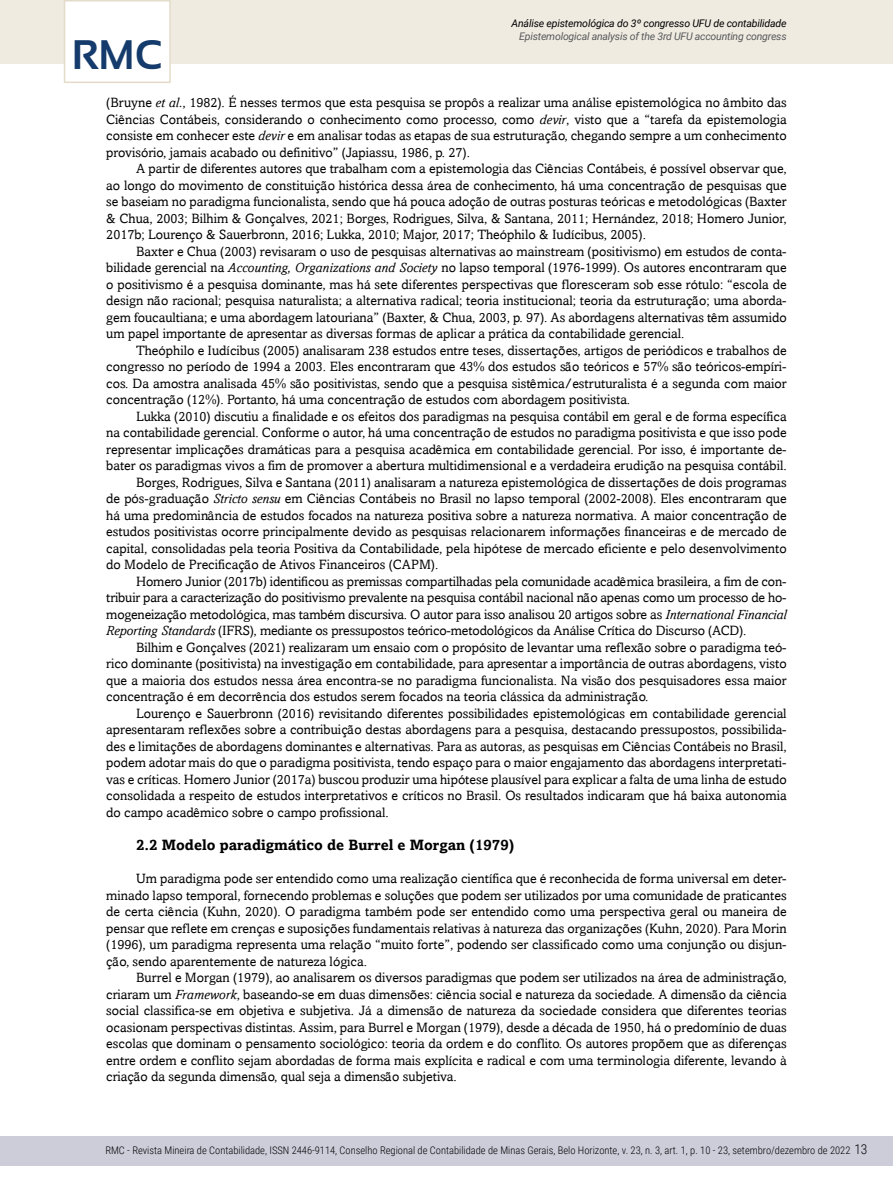
<style>
.page{position:relative;width:893px;height:1191px;background:#fff}
.page>*{position:absolute;margin:0;border:0;box-sizing:border-box;transform-origin:0 0}
.t1{font:700 41.25px "Sansation";color:#143b6b}
.t2{font:700 15px "Amasis";color:#000}
.t3{font:13.5px/16.5px "Amasis";color:#000;text-align:justify}
.t4{font:300 13.5px "Roboto Condensed";color:#000}
.t5{font:300 10.5px "Roboto Condensed";color:#000}
.t6{font:italic 10.5px "Roboto";letter-spacing:-.015em;color:#000}
.t7{font:italic 10.5px "Roboto";letter-spacing:-.02em;color:#58595b}
.s1{font-style:italic}
</style>
<div class="page">
<div style="left:0;top:1135px;width:893px;height:30px;background:#cdcdda"></div>
<div style="left:0;top:0;width:893px;height:64px;background:#efebe1"></div>
<div style="left:64px;top:0;width:107px;height:83px;background:#fff;border:2px solid #e4dcca"></div>
<h1 class="t1" style="left:72px;top:32px;width:92px">RMC</h1>
<p class="t6" style="left:511px;top:16px;width:277px">Análise epistemológica do 3º congresso UFU de contabilidade</p>
<p class="t7" style="left:519px;top:29px;width:269px">Epistemological analysis of the 3rd UFU accounting congress</p>
<p class="t3" style="left:106px;top:94px;width:682px">(Bruyne <span class="s1">et al.</span>, 1982). É nesses termos que esta pesquisa se propôs a realizar uma análise epistemológica no âmbito das Ciências Contábeis, considerando o conhecimento como processo, como <span class="s1">devir</span>, visto que a “tarefa da epistemologia consiste em conhecer este <span class="s1">devir</span> e em analisar todas as etapas de sua estruturação, chegando sempre a um conhecimento provisório, jamais acabado ou definitivo” (Japiassu, 1986, p. 27).</p>
<p class="t3" style="left:106px;top:160px;width:682px;text-indent:30px">A partir de diferentes autores que trabalham com a epistemologia das Ciências Contábeis, é possível observar que, ao longo do movimento de constituição histórica dessa área de conhecimento, há uma concentração de pesquisas que se baseiam no paradigma funcionalista, sendo que há pouca adoção de outras posturas teóricas e metodológicas (Baxter &amp; Chua, 2003; Bilhim &amp; Gonçalves, 2021; Borges, Rodrigues, Silva, &amp; Santana, 2011; Hernández, 2018; Homero Junior, 2017b; Lourenço &amp; Sauerbronn, 2016; Lukka, 2010; Major, 2017; Theóphilo &amp; Iudícibus, 2005).</p>
<p class="t3" style="left:106px;top:243px;width:682px;text-indent:30px">Baxter e Chua (2003) revisaram o uso de pesquisas alternativas ao mainstream (positivismo) em estudos de conta&shy;bilidade gerencial na <span class="s1">Accounting, Organizations and Society</span> no lapso temporal (1976-1999). Os autores encontraram que o positivismo é a pesquisa dominante, mas há sete diferentes perspectivas que floresceram sob esse rótulo: “escola de design não racional; pesquisa naturalista; a alternativa radical; teoria institucional; teoria da estruturação; uma aborda&shy;gem foucaultiana; e uma abordagem latouriana” (Baxter, &amp; Chua, 2003, p. 97). As abordagens alternativas têm assumido um papel importante de apresentar as diversas formas de aplicar a prática da contabilidade gerencial.</p>
<p class="t3" style="left:106px;top:342px;width:682px;text-indent:30px">Theóphilo e Iudícibus (2005) analisaram 238 estudos entre teses, dissertações, artigos de periódicos e trabalhos de congresso no período de 1994 a 2003. Eles encontraram que 43% dos estudos são teóricos e 57% são teóricos-empíri&shy;cos. Da amostra analisada 45% são positivistas, sendo que a pesquisa sistêmica/estruturalista é a segunda com maior concentração (12%). Portanto, há uma concentração de estudos com abordagem positivista.</p>
<p class="t3" style="left:136px;top:408px;width:652px">Lukka (2010) discutiu a finalidade e os efeitos dos paradigmas na pesquisa contábil em geral e de forma específica</p>
<p class="t3" style="left:106px;top:424px;width:682px">na contabilidade gerencial. Conforme o autor, há uma concentração de estudos no paradigma positivista e que isso pode</p>
<p class="t3" style="left:106px;top:441px;width:682px">representar implicações dramáticas para a pesquisa acadêmica em contabilidade gerencial. Por isso, é importante de-</p>
<p class="t3" style="left:106px;top:457px;width:682px">bater os paradigmas vivos a fim de promover a abertura multidimensional e a verdadeira erudição na pesquisa contábil.</p>
<p class="t3" style="left:136px;top:474px;width:652px">Borges, Rodrigues, Silva e Santana (2011) analisaram a natureza epistemológica de dissertações de dois programas</p>
<p class="t3" style="left:106px;top:490px;width:682px">de pós-graduação <span class="s1">Stricto sensu</span> em Ciências Contábeis no Brasil no lapso temporal (2002-2008). Eles encontraram que</p>
<p class="t3" style="left:106px;top:507px;width:682px">há uma predominância de estudos focados na natureza positiva sobre a natureza normativa. A maior concentração de</p>
<p class="t3" style="left:106px;top:523px;width:682px">estudos positivistas ocorre principalmente devido as pesquisas relacionarem informações financeiras e de mercado de</p>
<p class="t3" style="left:106px;top:540px;width:682px">capital, consolidadas pela teoria Positiva da Contabilidade, pela hipótese de mercado eficiente e pelo desenvolvimento</p>
<p class="t3" style="left:106px;top:556px;width:333px">do Modelo de Precificação de Ativos Financeiros (CAPM).</p>
<p class="t3" style="left:136px;top:573px;width:652px">Homero Junior (2017b) identificou as premissas compartilhadas pela comunidade acadêmica brasileira, a fim de con-</p>
<p class="t3" style="left:106px;top:589px;width:682px">tribuir para a caracterização do positivismo prevalente na pesquisa contábil nacional não apenas como um processo de ho-</p>
<p class="t3" style="left:106px;top:606px;width:682px">mogeneização metodológica, mas também discursiva. O autor para isso analisou 20 artigos sobre as <span class="s1">International Financial</span></p>
<p class="t3" style="left:106px;top:622px;width:642px"><span class="s1">Reporting Standards</span> (IFRS), mediante os pressupostos teórico-metodológicos da Análise Crítica do Discurso (ACD).</p>
<p class="t3" style="left:136px;top:639px;width:652px">Bilhim e Gonçalves (2021) realizaram um ensaio com o propósito de levantar uma reflexão sobre o paradigma teó-</p>
<p class="t3" style="left:106px;top:655px;width:682px">rico dominante (positivista) na investigação em contabilidade, para apresentar a importância de outras abordagens, visto</p>
<p class="t3" style="left:106px;top:672px;width:682px">que a maioria dos estudos nessa área encontra-se no paradigma funcionalista. Na visão dos pesquisadores essa maior</p>
<p class="t3" style="left:106px;top:688px;width:543px">concentração é em decorrência dos estudos serem focados na teoria clássica da administração.</p>
<p class="t3" style="left:136px;top:705px;width:652px">Lourenço e Sauerbronn (2016) revisitando diferentes possibilidades epistemológicas em contabilidade gerencial</p>
<p class="t3" style="left:106px;top:721px;width:682px">apresentaram reflexões sobre a contribuição destas abordagens para a pesquisa, destacando pressupostos, possibilida-</p>
<p class="t3" style="left:106px;top:738px;width:682px">des e limitações de abordagens dominantes e alternativas. Para as autoras, as pesquisas em Ciências Contábeis no Brasil,</p>
<p class="t3" style="left:106px;top:754px;width:682px">podem adotar mais do que o paradigma positivista, tendo espaço para o maior engajamento das abordagens interpretati-</p>
<p class="t3" style="left:106px;top:771px;width:682px">vas e críticas. Homero Junior (2017a) buscou produzir uma hipótese plausível para explicar a falta de uma linha de estudo</p>
<p class="t3" style="left:106px;top:787px;width:682px">consolidada a respeito de estudos interpretativos e críticos no Brasil. Os resultados indicaram que há baixa autonomia</p>
<p class="t3" style="left:106px;top:804px;width:284px">do campo acadêmico sobre o campo profissional.</p>
<p class="t2" style="left:136px;top:836px;width:380px">2.2 Modelo paradigmático de Burrel e Morgan (1979)</p>
<p class="t3" style="left:106px;top:870px;width:682px;text-indent:30px">Um paradigma pode ser entendido como uma realização científica que é reconhecida de forma universal em deter&shy;minado lapso temporal, fornecendo problemas e soluções que podem ser utilizados por uma comunidade de praticantes de certa ciência (Kuhn, 2020). O paradigma também pode ser entendido como uma perspectiva geral ou maneira de pensar que reflete em crenças e suposições fundamentais relativas à natureza das organizações (Kuhn, 2020). Para Morin (1996), um paradigma representa uma relação “muito forte”, podendo ser classificado como uma conjunção ou disjun&shy;ção, sendo aparentemente de natureza lógica.</p>
<p class="t3" style="left:106px;top:969px;width:682px;text-indent:30px">Burrel e Morgan (1979), ao analisarem os diversos paradigmas que podem ser utilizados na área de administração, criaram um <span class="s1">Framework</span>, baseando-se em duas dimensões: ciência social e natureza da sociedade. A dimensão da ciência social classifica-se em objetiva e subjetiva. Já a dimensão de natureza da sociedade considera que diferentes teorias ocasionam perspectivas distintas. Assim, para Burrel e Morgan (1979), desde a década de 1950, há o predomínio de duas escolas que dominam o pensamento sociológico: teoria da ordem e do conflito. Os autores propõem que as diferenças entre ordem e conflito sejam abordadas de forma mais explícita e radical e com uma terminologia diferente, levando à criação da segunda dimensão, qual seja a dimensão subjetiva.</p>
<p class="t4" style="left:854px;top:1140px;width:15px">13</p>
<p class="t5" style="left:105px;top:1143px;width:747px">RMC - Revista Mineira de Contabilidade, ISSN 2446-9114, Conselho Regional de Contabilidade de Minas Gerais, Belo Horizonte, v. 23, n. 3, art. 1, p. 10 - 23, setembro/dezembro de 2022</p>
</div>
